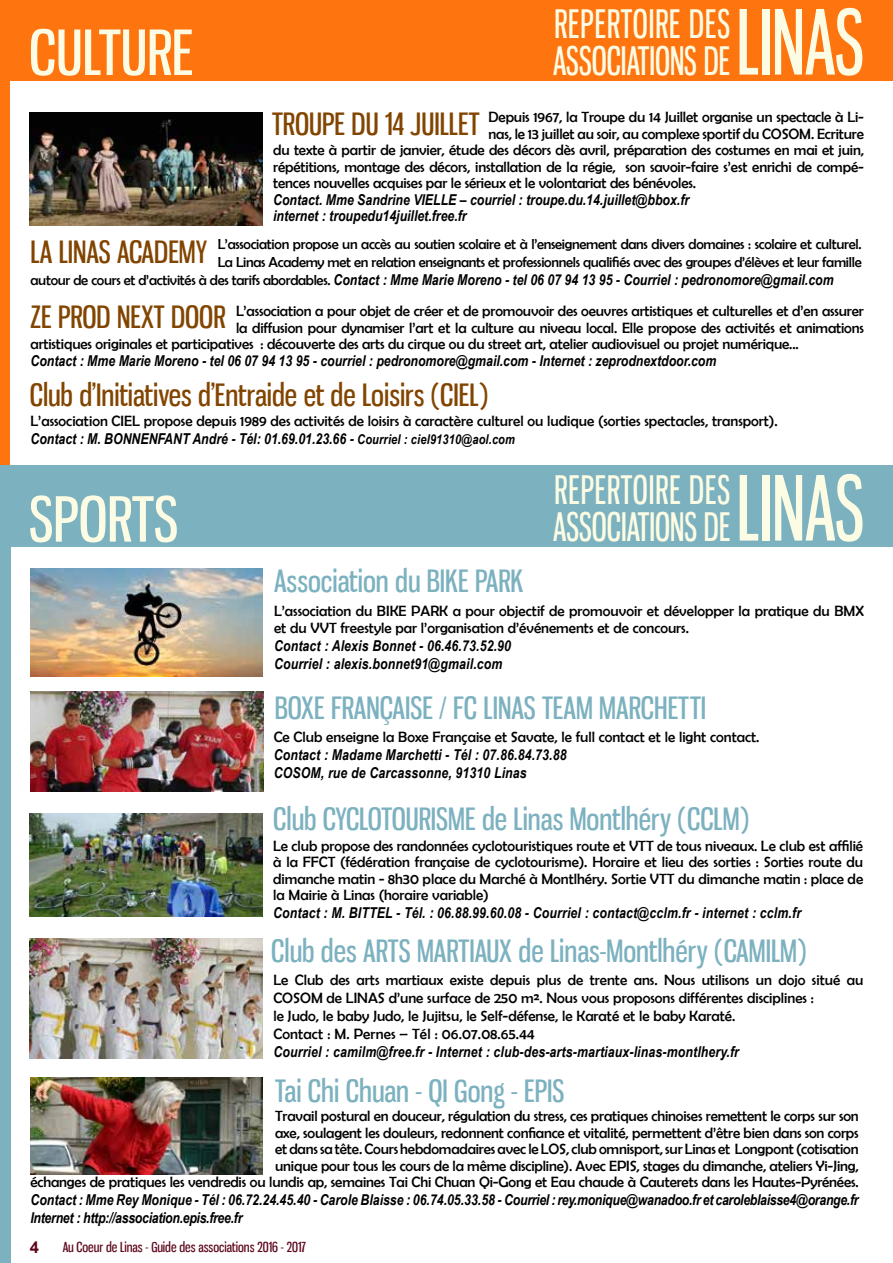
<style>
.page{position:relative;width:893px;height:1263px;background:#fff}
.page>*{position:absolute;margin:0;border:0;box-sizing:border-box;transform-origin:0 0}
.t1{font:88.05px "Gnuolane Free";color:#fcfce4;scale:.83 1}
.t2{font:61.05px "Gnuolane Free";color:#fcfce4}
.t3{font:38.4px/36.3px "Gnuolane Free";color:#fcfce4;scale:.83 1}
.t4{font:30px "Gnuolane Free";color:#7cb1bf}
.t5{font:30px "Gnuolane Free";color:#824500}
.t6{font:700 16.5px "Arial";color:#5d051b}
.t7{font:15px/16.5px "Berlin Sans FB";letter-spacing:-.01em;color:#000}
.t8{font:italic 700 15px/18px "Arial Narrow";color:#000}
.t9{font:italic 700 15px/18px "Arial Narrow";letter-spacing:-.02em;color:#000}
.t10{font:14.55px/18px "Berlin Sans FB";letter-spacing:-.02em;color:#000}
.t11{font:13.5px "Gnuolane Free";color:#5d051b}
.s1{font-family:"Berlin Sans FB";font-weight:400;font-style:normal;font-size:14.55px}
.s2{font-size:13.5px}
</style>
<div class="page">
<div style="left:0;top:0;width:10px;height:493px;background:#fe740f"></div>
<div style="left:0;top:489px;width:11px;height:774px;background:#7cb1bf"></div>
<img style="left:31px;top:1078px;width:231px;height:96px">
<img style="left:31px;top:691px;width:232px;height:100px">
<img style="left:30px;top:814px;width:232px;height:102px">
<img style="left:30px;top:939px;width:232px;height:120px">
<img style="left:31px;top:568px;width:231px;height:108px">
<div style="left:0;top:0;width:893px;height:81px;background:#fe740f"></div>
<div style="left:0;top:466px;width:893px;height:81px;background:#7cb1bf"></div>
<img style="left:29px;top:112px;width:233px;height:113px">
<h2 class="t2" style="left:29px;top:16px;width:166px">CULTURE</h2>
<h3 class="t3" style="left:553px;top:6px;width:215px">REPERTOIRE DES<br>ASSOCIATIONS DE</h3>
<h1 class="t1" style="left:737px;top:-11px;width:155px">LINAS</h1>
<p class="t7" style="left:488px;top:109px;width:377px">Depuis 1967, la Troupe du 14 Juillet organise un spectacle à Li-</p>
<p class="t7" style="left:488px;top:125px;width:377px">nas, le 13 juillet au soir, au complexe sportif du COSOM. Ecriture</p>
<p class="t7" style="left:273px;top:142px;width:592px">du texte à partir de janvier, étude des décors dès avril, préparation des costumes en mai et juin,</p>
<p class="t7" style="left:273px;top:158px;width:592px">répétitions, montage des décors, installation de la régie, son savoir-faire s’est enrichi de compé-</p>
<p class="t7" style="left:273px;top:175px;width:424px">tences nouvelles acquises par le sérieux et le volontariat des bénévoles.</p>
<p class="t8" style="left:273px;top:191px;width:417px;line-height:16.5px">Contact. Mme Sandrine VIELLE – courriel : troupe.du.14.juillet@bbox.fr internet : troupedu14juillet.free.fr</p>
<h3 class="t5" style="left:272px;top:106px;width:209px">TROUPE DU 14 JUILLET</h3>
<p class="t10" style="left:218px;top:235px;width:645px">L’association propose un accès au soutien scolaire et à l’enseignement dans divers domaines : scolaire et culturel.<br>La Linas Academy met en relation enseignants et professionnels qualifiés avec des groupes d’élèves et leur famille</p>
<p class="t8" style="left:31px;top:270px;width:805px"><span class="s1">autour de cours et d’activités à des tarifs abordables.</span> Contact : Mme Marie Moreno - tel 06 07 94 13 95 - Courriel : pedronomore@gmail.com</p>
<h3 class="t5" style="left:31px;top:234px;width:178px">LA LINAS ACADEMY</h3>
<h3 class="t5" style="left:31px;top:298px;width:196px">ZE PROD NEXT DOOR</h3>
<p class="t7" style="left:236px;top:303px;width:629px">L’association a pour objet de créer et de promouvoir des oeuvres artistiques et culturelles et d’en assurer</p>
<p class="t7" style="left:236px;top:319px;width:629px">la diffusion pour dynamiser l’art et la culture au niveau local. Elle propose des activités et animations</p>
<p class="t7" style="left:31px;top:336px;width:770px">artistiques originales et participatives : découverte des arts du cirque ou du street art, atelier audiovisuel ou projet numérique...</p>
<p class="t8" style="left:31px;top:350px;width:687px">Contact : Mme Marie Moreno - tel 06 07 94 13 95 - courriel : pedronomore@gmail.com - Internet : zeprodnextdoor.com</p>
<h3 class="t5" style="left:30px;top:376px;width:460px">Club d’Initiatives d’Entraide et de Loisirs (CIEL)</h3>
<p class="t7" style="left:31px;top:412px;width:748px">L’association CIEL propose depuis 1989 des activités de loisirs à caractère culturel ou ludique (sorties spectacles, transport).</p>
<p class="t8" style="left:31px;top:429px;width:486px">Contact : M. BONNENFANT André - Tél: 01.69.01.23.66 - <span class="s2">Courriel : ciel91310@aol.com</span></p>
<h2 class="t2" style="left:29px;top:482px;width:151px">SPORTS</h2>
<h3 class="t3" style="left:553px;top:472px;width:215px">REPERTOIRE DES<br>ASSOCIATIONS DE</h3>
<h1 class="t1" style="left:737px;top:455px;width:155px">LINAS</h1>
<h3 class="t4" style="left:274px;top:563px;width:251px">Association du BIKE PARK</h3>
<p class="t7" style="left:274px;top:603px;width:591px">L’association du BIKE PARK a pour objectif de promouvoir et développer la pratique du BMX et du VVT freestyle par l’organisation d’événements et de concours.</p>
<p class="t8" style="left:274px;top:636px;width:239px">Contact : Alexis Bonnet - 06.46.73.52.90<br>Courriel : alexis.bonnet91@gmail.com</p>
<h3 class="t4" style="left:275px;top:689px;width:433px">BOXE FRANÇAISE / FC LINAS TEAM MARCHETTI</h3>
<p class="t7" style="left:274px;top:729px;width:487px">Ce Club enseigne la Boxe Française et Savate, le full contact et le light contact.</p>
<p class="t8" style="left:274px;top:745px;width:294px">Contact : Madame Marchetti - Tél : 07.86.84.73.88<br>COSOM, rue de Carcassonne, 91310 Linas</p>
<h3 class="t4" style="left:273px;top:801px;width:477px">Club CYCLOTOURISME de Linas Montlhéry (CCLM)</h3>
<p class="t7" style="left:273px;top:837px;width:591px;text-align:justify">Le club propose des randonnées cyclotouristiques route et VTT de tous niveaux. Le club est affilié à la FFCT (fédération française de cyclotourisme). Horaire et lieu des sorties : Sorties route du dimanche matin - 8h30 place du Marché à Montlhéry. Sortie VTT du dimanche matin : place de la Mairie à Linas (horaire variable)</p>
<p class="t8" style="left:273px;top:903px;width:529px">Contact : M. BITTEL - Tél. : 06.88.99.60.08 - Courriel : contact@cclm.fr - internet : cclm.fr</p>
<h3 class="t4" style="left:271px;top:932px;width:537px">Club des ARTS MARTIAUX de Linas-Montlhéry (CAMILM)</h3>
<p class="t7" style="left:273px;top:971px;width:591px;line-height:18px">Le Club des arts martiaux existe depuis plus de trente ans. Nous utilisons un dojo situé au COSOM de LINAS d’une surface de 250 m². Nous vous proposons différentes disciplines :<br>le Judo, le baby Judo, le Jujitsu, le Self-défense, le Karaté et le baby Karaté.<br>Contact : M. Pernes – Tél : 06.07.08.65.44</p>
<p class="t8" style="left:273px;top:1042px;width:467px">Courriel : camilm@free.fr - Internet : club-des-arts-martiaux-linas-montlhery.fr</p>
<h3 class="t4" style="left:275px;top:1072px;width:291px">Tai Chi Chuan - QI Gong - EPIS</h3>
<p class="t7" style="left:31px;top:1108px;width:830px;text-align:right">Travail postural en douceur, régulation du stress, ces pratiques chinoises remettent le corps sur son<br>axe, soulagent les douleurs, redonnent confiance et vitalité, permettent d’être bien dans son corps<br>et dans sa tête. Cours hebdomadaires avec le LOS, club omnisport, sur Linas et Longpont (cotisation<br>unique pour tous les cours de la même discipline). Avec EPIS, stages du dimanche, ateliers Yi-Jing,<br>échanges de pratiques les vendredis ou lundis ap, semaines Tai Chi Chuan Qi-Gong et Eau chaude à Cauterets dans les Hautes-Pyrénées.</p>
<p class="t9" style="left:31px;top:1190px;width:830px">Contact : Mme Rey Monique - Tél : 06.72.24.45.40 - Carole Blaisse : 06.74.05.33.58 - Courriel : rey.monique@wanadoo.fr et caroleblaisse4@orange.fr<br>Internet : http://association.epis.free.fr</p>
<p class="t6" style="left:30px;top:1235px;width:11px">4</p>
<p class="t11" style="left:63px;top:1239px;width:245px">Au Coeur de Linas - Guide des associations 2016 - 2017</p>
</div>
